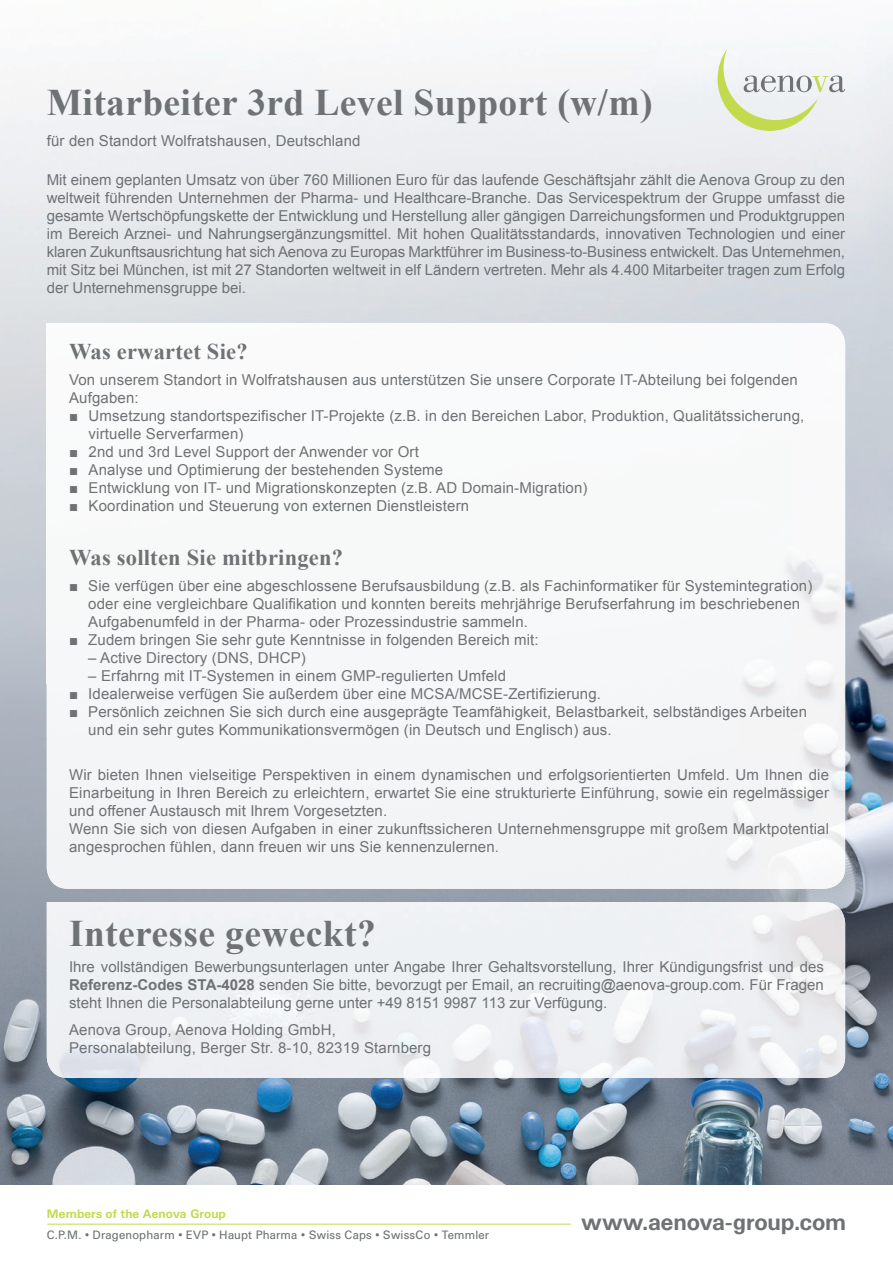
<style>
.page{position:relative;width:893px;height:1263px;background:#fff}
.page>*{position:absolute;margin:0;border:0;box-sizing:border-box;transform-origin:0 0}
.t1{font:700 37.5px "Times New Roman";letter-spacing:.01em;color:#6f7274}
.t2{font:700 22.5px "Times New Roman";letter-spacing:.01em;color:#6f7274}
.t3{font:700 22.5px "Univers BQ";letter-spacing:-.005em;color:#6e7273}
.t4{font:15px/18px "Arial";letter-spacing:.01em;color:#6f7274}
.t5{font:12px/21px "Univers BQ";letter-spacing:.01em;color:#6e7273}
.s1{font-weight:700}
.s2{font-weight:700;color:#c3d94e}
.s3{color:#727575}
</style>
<div class="page">
<img style="left:0;top:33px;width:893px;height:1152px">
<svg style="left:47px;top:1223px;width:525px;height:2px"></svg>
<hr style="left:47px;top:1224px;width:524px;height:1px;background:#c3d94e">
<svg style="left:718px;top:49px;width:127px;height:82px"></svg>
<img style="left:47px;top:323px;width:798px;height:566px">
<img style="left:47px;top:902px;width:798px;height:176px">
<h1 class="t1" style="left:47px;top:77px;width:607px">Mitarbeiter 3rd Level Support (w/m)</h1>
<p class="t4" style="left:47px;top:132px;width:315px">für den Standort Wolfratshausen, Deutschland</p>
<p class="t4" style="left:47px;top:171px;width:800px;text-align:justify">Mit einem geplanten Umsatz von über 760 Millionen Euro für das laufende Geschäftsjahr zählt die Aenova Group zu den weltweit führenden Unternehmen der Pharma- und Healthcare-Branche. Das Servicespektrum der Gruppe umfasst die gesamte Wertschöpfungskette der Entwicklung und Herstellung aller gängigen Darreichungsformen und Produktgruppen im Bereich Arznei- und Nahrungsergänzungsmittel. Mit hohen Qualitätsstandards, innovativen Technologien und einer klaren Zukunftsausrichtung hat sich Aenova zu Europas Marktführer im Business-to-Business entwickelt. Das Unternehmen, mit Sitz bei München, ist mit 27 Standorten weltweit in elf Ländern vertreten. Mehr als 4.400 Mitarbeiter tragen zum Erfolg der Unternehmensgruppe bei.</p>
<h2 class="t2" style="left:69px;top:335px;width:180px">Was erwartet Sie?</h2>
<p class="t4" style="left:69px;top:371px;width:730px">Von unserem Standort in Wolfratshausen aus unterstützen Sie unsere Corporate IT-Abteilung bei folgenden<br>Aufgaben:</p>
<p class="t4" style="left:89px;top:407px;width:717px;text-indent:-20px">■ Umsetzung standortspezifischer IT-Projekte (z.B. in den Bereichen Labor, Produktion, Qualitätssicherung, virtuelle Serverfarmen)</p>
<p class="t4" style="left:69px;top:443px;width:351px">■ 2nd und 3rd Level Support der Anwender vor Ort</p>
<p class="t4" style="left:69px;top:461px;width:376px">■ Analyse und Optimierung der bestehenden Systeme</p>
<p class="t4" style="left:69px;top:479px;width:520px">■ Entwicklung von IT- und Migrationskonzepten (z.B. AD Domain-Migration)</p>
<p class="t4" style="left:69px;top:497px;width:402px">■ Koordination und Steuerung von externen Dienstleistern</p>
<h2 class="t2" style="left:69px;top:542px;width:276px">Was sollten Sie mitbringen?</h2>
<p class="t4" style="left:88px;top:577px;width:726px;text-indent:-19px">■ Sie verfügen über eine abgeschlossene Berufsausbildung (z.B. als Fachinformatiker für Systemintegration) oder eine vergleichbare Qualifikation und konnten bereits mehrjährige Berufserfahrung im beschriebenen<br>Aufgabenumfeld in der Pharma- oder Prozessindustrie sammeln.</p>
<p class="t4" style="left:69px;top:631px;width:471px">■ Zudem bringen Sie sehr gute Kenntnisse in folgenden Bereich mit:</p>
<p class="t4" style="left:88px;top:649px;width:219px">– Active Directory (DNS, DHCP)</p>
<p class="t4" style="left:88px;top:667px;width:419px">– Erfahrng mit IT-Systemen in einem GMP-regulierten Umfeld</p>
<p class="t4" style="left:69px;top:685px;width:533px">■ Idealerweise verfügen Sie außerdem über eine MCSA/MCSE-Zertifizierung.</p>
<p class="t4" style="left:88px;top:703px;width:720px;text-indent:-19px">■ Persönlich zeichnen Sie sich durch eine ausgeprägte Teamfähigkeit, Belastbarkeit, selbständiges Arbeiten und ein sehr gutes Kommunikationsvermögen (in Deutsch und Englisch) aus.</p>
<p class="t4" style="left:69px;top:765px;width:761px">Wir bieten Ihnen vielseitige Perspektiven in einem dynamischen und erfolgsorientierten Umfeld. Um Ihnen die Einarbeitung in Ihren Bereich zu erleichtern, erwartet Sie eine strukturierte Einführung, sowie ein regelmässiger und offener Austausch mit Ihrem Vorgesetzten.<br>Wenn Sie sich von diesen Aufgaben in einer zukunftssicheren Unternehmensgruppe mit großem Marktpotential angesprochen fühlen, dann freuen wir uns Sie kennenzulernen.</p>
<h1 class="t1" style="left:69px;top:907px;width:308px">Interesse geweckt?</h1>
<p class="t4" style="left:69px;top:958px;width:756px;text-align:justify">Ihre vollständigen Bewerbungsunterlagen unter Angabe Ihrer Gehaltsvorstellung, Ihrer Kündigungsfrist und des <span class="s1">Referenz-Codes STA-4028</span> senden Sie bitte, bevorzugt per Email, an recruiting@aenova-group.com. Für Fragen steht Ihnen die Personalabteilung gerne unter +49 8151 9987 113 zur Verfügung.</p>
<p class="t4" style="left:69px;top:1020px;width:364px">Aenova Group, Aenova Holding GmbH,<br>Personalabteilung, Berger Str. 8-10, 82319 Starnberg</p>
<p class="t5" style="left:47px;top:1204px;width:444px"><span class="s2">Members of the Aenova Group<br></span>C.P.M. • Dragenopharm • EVP • Haupt Pharma • Swiss Caps • SwissCo <span class="s3">•</span> Temmler</p>
<h2 class="t3" style="left:581px;top:1209px;width:266px">www.aenova-group.com</h2>
</div>
